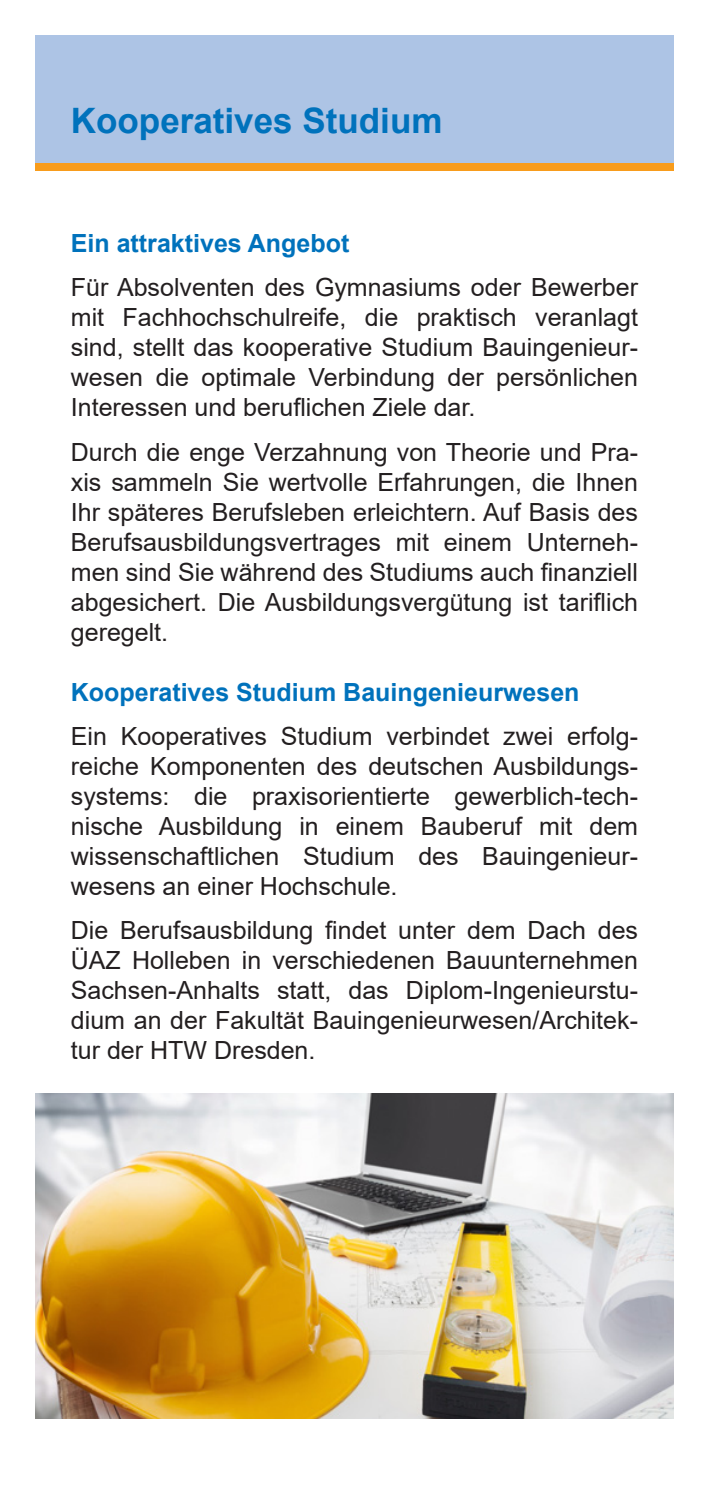
<style>
.page{position:relative;width:709px;height:1489px;background:#fff}
.page>*{position:absolute;margin:0;border:0;box-sizing:border-box;transform-origin:0 0}
.t1{font:700 35px "Arial";color:#0072bc}
.t2{font:25px/30px "Arial";color:#231f20;text-align:justify}
.t3{font:700 25px "Arial";color:#0072bc}
</style>
<div class="page">
<div style="left:35px;top:35px;width:638px;height:128px;background:#adc4e5"></div>
<div style="left:35px;top:163px;width:638px;height:7px;background:#f89c1c"></div>
<img style="left:35px;top:1093px;width:638px;height:324px">
<h1 class="t1" style="left:71px;top:96px;width:373px">Kooperatives Studium</h1>
<p class="t3" style="left:71px;top:226px;width:280px">Ein attraktives Angebot</p>
<p class="t2" style="left:71px;top:272px;width:568px">Für Absolventen des Gymnasiums oder Bewerber mit Fachhochschulreife, die praktisch veranlagt sind, stellt das kooperative Studium Bauingenieur&shy;wesen die optimale Verbindung der persönlichen Interessen und beruflichen Ziele dar.</p>
<p class="t2" style="left:71px;top:436px;width:568px">Durch die enge Verzahnung von Theorie und Pra&shy;xis sammeln Sie wertvolle Erfahrungen, die Ihnen Ihr späteres Berufsleben erleichtern. Auf Basis des Berufsausbildungsvertrages mit einem Unterneh&shy;men sind Sie während des Studiums auch finanziell abgesichert. Die Ausbildungsvergütung ist tariflich geregelt.</p>
<p class="t3" style="left:71px;top:674px;width:510px">Kooperatives Studium Bauingenieurwesen</p>
<p class="t2" style="left:71px;top:721px;width:568px">Ein Kooperatives Studium verbindet zwei erfolg&shy;reiche Komponenten des deutschen Ausbildungs&shy;systems: die praxisorientierte gewerblich-tech&shy;nische Ausbildung in einem Bauberuf mit dem wissenschaftlichen Studium des Bauingenieur&shy;wesens an einer Hochschule.</p>
<p class="t2" style="left:71px;top:915px;width:568px">Die Berufsausbildung findet unter dem Dach des ÜAZ Holleben in verschiedenen Bauunternehmen Sachsen-Anhalts statt, das Diplom-Ingenieurstu&shy;dium an der Fakultät Bauingenieurwesen/Architek&shy;tur der HTW Dresden.</p>
</div>
